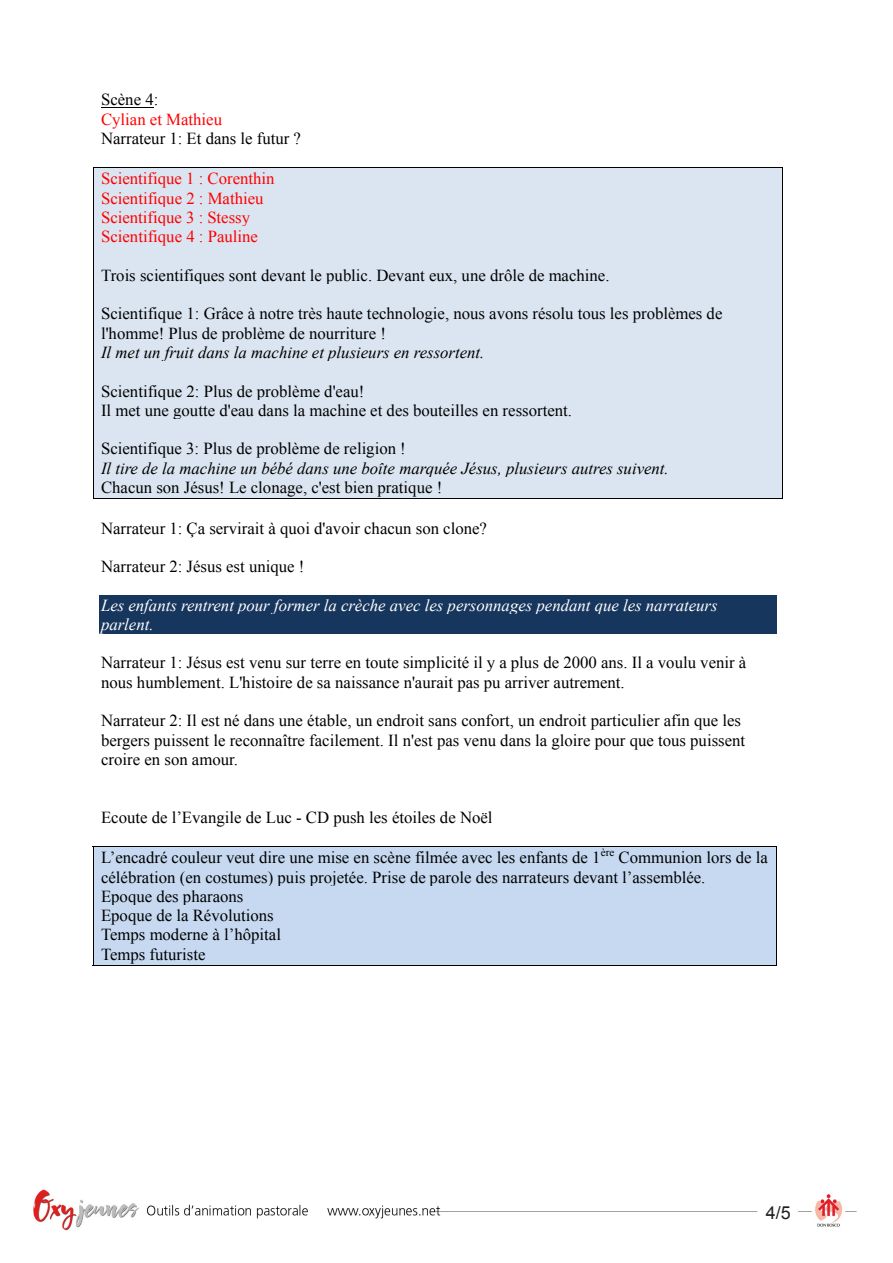
<style>
.page{position:relative;width:893px;height:1263px;background:#fff}
.page>*{position:absolute;margin:0;border:0;box-sizing:border-box;transform-origin:0 0}
.t1{font:18px "Arial";color:#231f20}
.t2{font:16.8px/19.4px "Times New Roman";color:#000}
.t3{font:16.8px/19.4px "Times New Roman";color:#f00}
.t4{font:italic 16.8px/19.4px "Times New Roman";color:#fff}
.t5{font:11.1px "Times New Roman";color:#000}
.s1{color:#f00}
.s2{font-style:italic}
</style>
<div class="page">
<img style="left:33px;top:1189px;width:824px;height:42px">
<hr style="left:101px;top:107px;width:53px;height:1px;background:#000">
<div style="left:93px;top:168px;width:689px;height:20px;background:#dbe5f1"></div>
<hr style="left:93px;top:167px;width:689px;height:1px;background:#000">
<div style="left:93px;top:188px;width:689px;height:20px;background:#dbe5f1"></div>
<div style="left:93px;top:208px;width:689px;height:19px;background:#dbe5f1"></div>
<div style="left:93px;top:227px;width:689px;height:19px;background:#dbe5f1"></div>
<div style="left:93px;top:246px;width:689px;height:19px;background:#dbe5f1"></div>
<div style="left:93px;top:265px;width:689px;height:20px;background:#dbe5f1"></div>
<div style="left:93px;top:285px;width:689px;height:19px;background:#dbe5f1"></div>
<div style="left:93px;top:304px;width:689px;height:19px;background:#dbe5f1"></div>
<div style="left:93px;top:323px;width:689px;height:19px;background:#dbe5f1"></div>
<div style="left:93px;top:342px;width:689px;height:20px;background:#dbe5f1"></div>
<div style="left:93px;top:362px;width:689px;height:19px;background:#dbe5f1"></div>
<div style="left:93px;top:381px;width:689px;height:19px;background:#dbe5f1"></div>
<div style="left:93px;top:400px;width:689px;height:20px;background:#dbe5f1"></div>
<div style="left:93px;top:420px;width:689px;height:19px;background:#dbe5f1"></div>
<div style="left:93px;top:439px;width:689px;height:19px;background:#dbe5f1"></div>
<div style="left:93px;top:458px;width:689px;height:19px;background:#dbe5f1"></div>
<div style="left:93px;top:477px;width:689px;height:21px;background:#dbe5f1"></div>
<hr style="left:93px;top:498px;width:689px;height:1px;background:#000">
<svg style="left:93px;top:168px;width:1px;height:330px"></svg>
<svg style="left:782px;top:167px;width:1px;height:332px"></svg>
<div style="left:99px;top:595px;width:677px;height:19px;background:#17365d"></div>
<div style="left:99px;top:614px;width:677px;height:20px;background:#17365d"></div>
<div style="left:93px;top:846px;width:683px;height:21px;background:#c6d9f1"></div>
<hr style="left:93px;top:846px;width:684px;height:1px;background:#000">
<div style="left:93px;top:867px;width:683px;height:19px;background:#c6d9f1"></div>
<div style="left:93px;top:886px;width:683px;height:20px;background:#c6d9f1"></div>
<div style="left:93px;top:906px;width:683px;height:19px;background:#c6d9f1"></div>
<div style="left:93px;top:925px;width:683px;height:19px;background:#c6d9f1"></div>
<div style="left:93px;top:944px;width:683px;height:21px;background:#c6d9f1"></div>
<hr style="left:93px;top:965px;width:684px;height:1px;background:#000">
<svg style="left:93px;top:847px;width:1px;height:118px"></svg>
<svg style="left:776px;top:847px;width:1px;height:118px"></svg>
<p class="t2" style="left:101px;top:90px;width:201px">Scène 4:<br><span class="s1">Cylian et Mathieu<br></span>Narrateur 1: Et dans le futur ?</p>
<p class="t3" style="left:101px;top:169px;width:175px">Scientifique 1 : Corenthin<br>Scientifique 2 : Mathieu<br>Scientifique 3 : Stessy<br>Scientifique 4 : Pauline</p>
<p class="t2" style="left:101px;top:265px;width:510px">Trois scientifiques sont devant le public. Devant eux, une drôle de machine.</p>
<p class="t2" style="left:101px;top:304px;width:623px">Scientifique 1: Grâce à notre très haute technologie, nous avons résolu tous les problèmes de l'homme! Plus de problème de nourriture !<br><span class="s2">Il met un fruit dans la machine et plusieurs en ressortent.</span></p>
<p class="t2" style="left:101px;top:381px;width:473px">Scientifique 2: Plus de problème d'eau!<br>Il met une goutte d'eau dans la machine et des bouteilles en ressortent.</p>
<p class="t2" style="left:101px;top:439px;width:569px">Scientifique 3: Plus de problème de religion !<br><span class="s2">Il tire de la machine un bébé dans une boîte marquée Jésus, plusieurs autres suivent.<br></span>Chacun son Jésus! Le clonage, c'est bien pratique !</p>
<p class="t2" style="left:101px;top:518px;width:388px">Narrateur 1: Ça servirait à quoi d'avoir chacun son clone?</p>
<p class="t2" style="left:101px;top:556px;width:205px">Narrateur 2: Jésus est unique !</p>
<p class="t4" style="left:101px;top:595px;width:618px">Les enfants rentrent pour former la crèche avec les personnages pendant que les narrateurs parlent.</p>
<p class="t2" style="left:101px;top:653px;width:647px">Narrateur 1: Jésus est venu sur terre en toute simplicité il y a plus de 2000 ans. Il a voulu venir à nous humblement. L'histoire de sa naissance n'aurait pas pu arriver autrement.</p>
<p class="t2" style="left:101px;top:711px;width:646px">Narrateur 2: Il est né dans une étable, un endroit sans confort, un endroit particulier afin que les bergers puissent le reconnaître facilement. Il n'est pas venu dans la gloire pour que tous puissent croire en son amour.</p>
<p class="t2" style="left:101px;top:807px;width:393px">Ecoute de l’Evangile de Luc - CD push les étoiles de Noël</p>
<p class="t2" style="left:101px;top:848px;width:501px">L’encadré couleur veut dire une mise en scène filmée avec les enfants de 1</p>
<p class="t5" style="left:601px;top:844px;width:15px">ère</p>
<p class="t2" style="left:101px;top:848px;width:668px;text-indent:517px">Communion lors de la célébration (en costumes) puis projetée. Prise de parole des narrateurs devant l’assemblée.<br>Epoque des pharaons<br>Epoque de la Révolutions<br>Temps moderne à l’hôpital<br>Temps futuriste</p>
<p class="t1" style="left:766px;top:1201px;width:27px">4/5</p>
</div>
